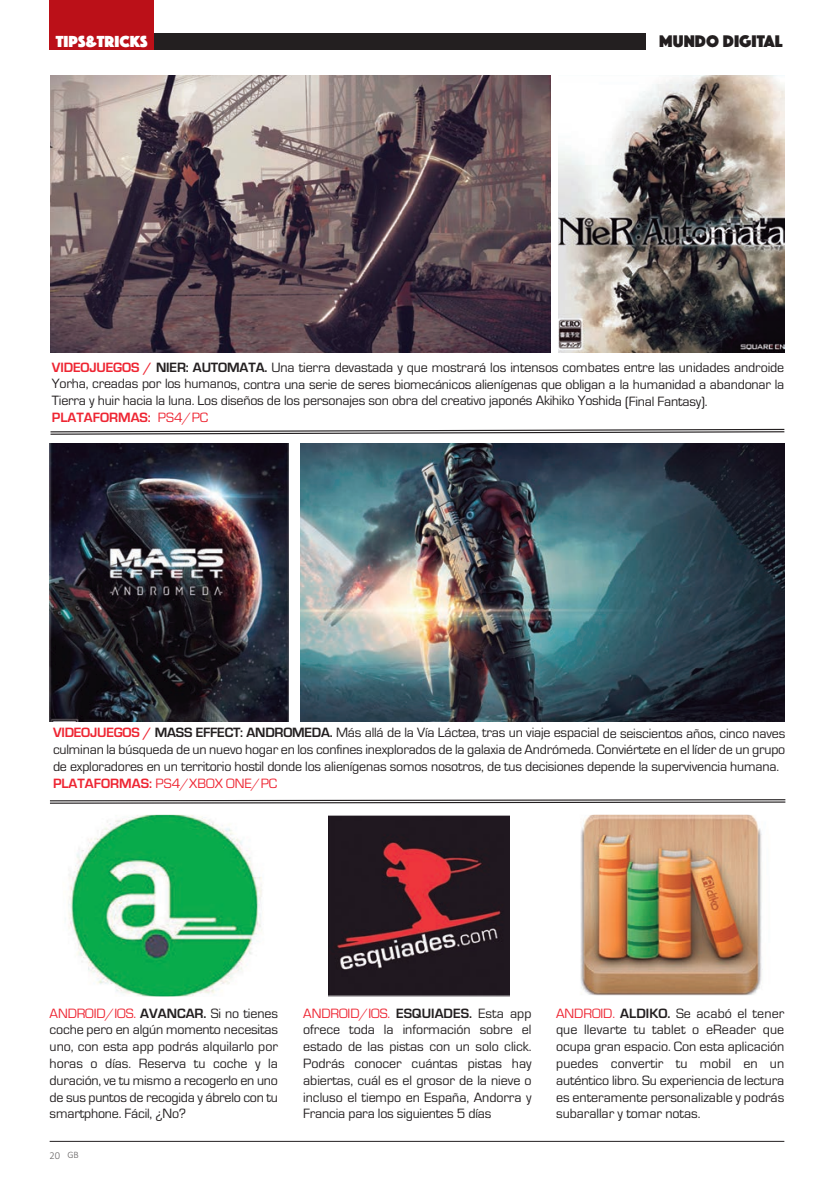
<style>
.page{position:relative;width:834px;height:1191px;background:#fff}
.page>*{position:absolute;margin:0;border:0;box-sizing:border-box;transform-origin:0 0}
.t1{font:17.5px "Phosphate Solid";letter-spacing:.005em;color:#231f20}
.t2{font:16.62px "Phosphate Solid";letter-spacing:.005em;color:#fff}
.t3{font:14px/16.8px "Eurostile";letter-spacing:-.015em;color:#231f20;text-align:justify}
.t4{font:300 10.5px "Calibri";color:rgb(35 31 32/.7)}
.s1{font-weight:700;color:#ee2532}
.s2{font-weight:700}
.s3{color:#ee2532}
.s4{font-size:9.8px}
</style>
<div class="page">
<hr style="left:50px;top:1141px;width:734px;height:1px;background:#231f20">
<div style="left:154px;top:33px;width:491px;height:17px;background:#231f20"></div>
<div style="left:50px;top:0;width:104px;height:50px;background:#bb1018"></div>
<img style="left:50px;top:75px;width:500px;height:278px">
<img style="left:559px;top:75px;width:225px;height:278px">
<img style="left:300px;top:443px;width:484px;height:278px">
<svg style="left:50px;top:428px;width:735px;height:7px"></svg>
<img style="left:50px;top:443px;width:239px;height:278px">
<svg style="left:50px;top:799px;width:736px;height:5px"></svg>
<img style="left:580px;top:816px;width:183px;height:177px">
<div style="left:568px;top:814px;width:204px;height:181px;border:1px solid #fff"></div>
<img style="left:65px;top:816px;width:197px;height:179px">
<div style="left:62px;top:814px;width:204px;height:183px;border:1px solid #fff"></div>
<img style="left:328px;top:817px;width:181px;height:177px">
<div style="left:316px;top:815px;width:205px;height:181px;border:1px solid #fff"></div>
<p class="t2" style="left:56px;top:29px;width:94px">TIPS&amp;TRICKS</p>
<p class="t1" style="left:659px;top:29px;width:125px">MUNDO DIGITAL</p>
<p class="t3" style="left:52px;top:358px;width:733px;text-align:left"><span class="s1">VIDEOJUEGOS /</span> <span class="s2">NIER: AUTOMATA.</span> Una tierra devastada y que mostrará los intensos combates entre las unidades androide Yorha, creadas por los humanos, contra una serie de seres biomecánicos alienígenas que obligan a la humanidad a abandonar la Tierra y huir hacia la luna. Los diseños de los personajes son obra del creativo japonés Akihiko Yoshida (Final Fantasy).<br><span class="s1">PLATAFORMAS:</span> <span class="s3">PS4/PC</span></p>
<p class="t3" style="left:53px;top:724px;width:733px;text-align:left"><span class="s1">VIDEOJUEGOS /</span> <span class="s2">MASS EFFECT: ANDROMEDA.</span> Más allá de la Vía Láctea, tras un viaje espacial de seiscientos años, cinco naves culminan la búsqueda de un nuevo hogar en los confines inexplorados de la galaxia de Andrómeda. Conviértete en el líder de un grupo de exploradores en un territorio hostil donde los alienígenas somos nosotros, de tus decisiones depende la supervivencia humana.<br><span class="s1">PLATAFORMAS:</span> <span class="s3">PS4/XBOX ONE/PC</span></p>
<p class="t3" style="left:50px;top:1004px;width:230px"><span class="s3">ANDROID/IOS.</span> <span class="s2">AVANCAR.</span> Si no tienes coche pero en algún momento necesitas uno, con esta app podrás alquilarlo por horas o días. Reserva tu coche y la duración, ve tu mismo a recogerlo en uno de sus puntos de recogida y ábrelo con tu smartphone. Fácil, ¿No?</p>
<p class="t4" style="left:50px;top:1148px;width:31px">20 <span class="s4">GB</span></p>
<p class="t3" style="left:303px;top:1004px;width:230px"><span class="s3">ANDROID/IOS.</span> <span class="s2">ESQUIADES.</span> Esta app ofrece toda la información sobre el estado de las pistas con un solo click.<br>Podrás conocer cuántas pistas hay abiertas, cuál es el grosor de la nieve o incluso el tiempo en España, Andorra y Francia para los siguientes 5 días</p>
<p class="t3" style="left:556px;top:1004px;width:230px"><span class="s3">ANDROID.</span> <span class="s2">ALDIKO.</span> Se acabó el tener que llevarte tu tablet o eReader que ocupa gran espacio. Con esta aplicación puedes convertir tu mobil en un auténtico libro. Su experiencia de lectura es enteramente personalizable y podrás subarallar y tomar notas.</p>
</div>
